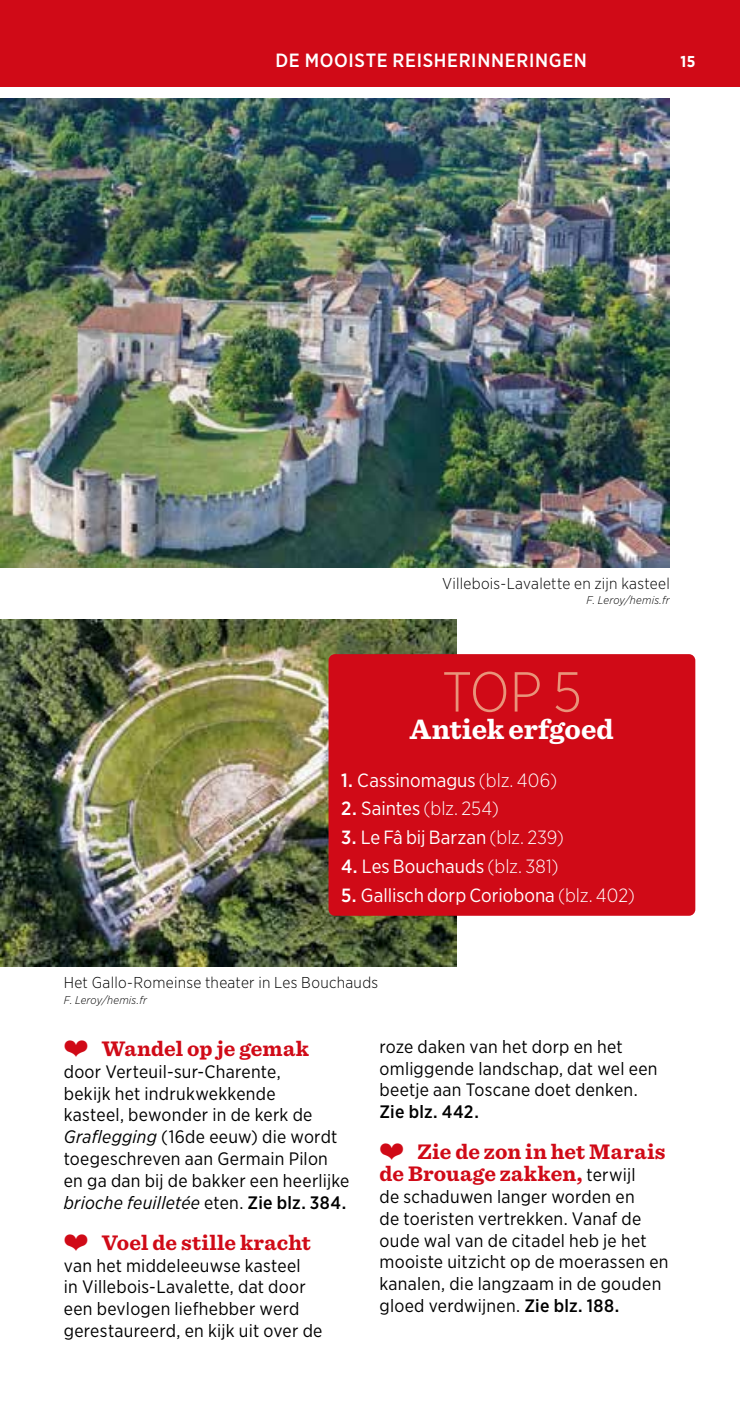
<style>
.page{position:relative;width:740px;height:1404px;background:#fff}
.page>*{position:absolute;margin:0;border:0;box-sizing:border-box;transform-origin:0 0}
.t1{font:300 56.25px "Gotham Narrow";color:#e9947a}
.t2{font:700 29.25px "Sentinel";color:#fff}
.t3{font:700 22.05px/21.8px "Sentinel";letter-spacing:.005em;color:#d00a17}
.t4{font:19.12px "Gotham Narrow";color:#fff}
.t5{font:500 19.12px "Gotham Narrow";letter-spacing:.035em;color:#fff}
.t6{font:300 19.12px "Gotham Narrow";letter-spacing:.005em;color:#fff}
.t7{font:18px/21.8px "Gotham Narrow";letter-spacing:.015em;color:#000}
.t8{font:500 18px "Gotham Narrow";letter-spacing:.01em;color:#000}
.t9{font:300 15.75px "Gotham Narrow";letter-spacing:.02em;color:#000}
.t10{font:700 15.75px "Gotham Narrow";color:#fff}
.t11{font:italic 300 11.25px "Gotham Narrow";letter-spacing:.02em;color:#000}
.s1{font-weight:500}
.s2{font-weight:300}
.s3{font-weight:400}
.s4{font-family:"Michelin";font-weight:400;font-size:27px}
.s5{font-style:italic}
.s6{font-family:"Gotham Narrow";font-weight:400;font-size:18px;color:#000}
</style>
<div class="page">
<img style="left:0;top:619px;width:456px;height:347px">
<img style="left:0;top:99px;width:670px;height:469px">
<div style="left:328px;top:654px;width:367px;height:261px;background:#d00a17;border-radius:6px"></div>
<div style="left:0;top:0;width:740px;height:86px;background:#d00a17"></div>
<p class="t5" style="left:275px;top:48px;width:313px">DE MOOISTE REISHERINNERINGEN</p>
<p class="t10" style="left:680px;top:51px;width:16px">15</p>
<p class="t9" style="left:442px;top:573px;width:229px">Villebois-Lavalette en zijn kasteel</p>
<p class="t11" style="left:586px;top:593px;width:85px">F. Leroy/hemis.fr</p>
<h1 class="t1" style="left:442px;top:657px;width:142px">TOP 5</h1>
<h2 class="t2" style="left:410px;top:706px;width:205px">Antiek erfgoed</h2>
<p class="t4" style="left:341px;top:768px;width:218px"><span class="s1">1.</span> Cassinomagus <span class="s2">(blz. 406)</span></p>
<p class="t6" style="left:341px;top:797px;width:159px"><span class="s1">2.</span> <span class="s3">Saintes</span> (blz. 254)</p>
<p class="t4" style="left:341px;top:825px;width:224px"><span class="s1">3.</span> Le Fâ bij Barzan <span class="s2">(blz. 239)</span></p>
<p class="t4" style="left:341px;top:854px;width:219px"><span class="s1">4.</span> Les Bouchauds <span class="s2">(blz. 381)</span></p>
<p class="t4" style="left:341px;top:883px;width:295px"><span class="s1">5.</span> Gallisch dorp Coriobona <span class="s2">(blz. 402)</span></p>
<p class="t9" style="left:64px;top:972px;width:316px">Het Gallo-Romeinse theater in Les Bouchauds</p>
<p class="t11" style="left:64px;top:992px;width:85px">F. Leroy/hemis.fr</p>
<p class="t3" style="left:64px;top:1036px;width:247px"><span class="s4">Þ</span> Wandel op je gemak</p>
<p class="t7" style="left:64px;top:1060px;width:287px">door Verteuil-sur-Charente,<br>bekijk het indrukwekkende<br>kasteel, bewonder in de kerk de<br><span class="s5">Graflegging</span> (16de eeuw) die wordt toegeschreven aan Germain Pilon en ga dan bij de bakker een heerlijke <span class="s5">brioche feuilletée</span> eten. <span class="s1">Zie blz. 384.</span></p>
<p class="t3" style="left:64px;top:1230px;width:249px"><span class="s4">Þ</span> Voel de stille kracht</p>
<p class="t7" style="left:64px;top:1253px;width:260px">van het middeleeuwse kasteel<br>in Villebois-Lavalette, dat door een bevlogen liefhebber werd gerestaureerd, en kijk uit over de</p>
<p class="t7" style="left:379px;top:1034px;width:280px">roze daken van het dorp en het omliggende landschap, dat wel een beetje aan Toscane doet denken.</p>
<p class="t8" style="left:379px;top:1100px;width:101px">Zie blz. 442.</p>
<p class="t3" style="left:379px;top:1139px;width:287px"><span class="s4">Þ</span> Zie de zon in het Marais de Brouage zakken, <span class="s6">terwijl</span></p>
<p class="t7" style="left:379px;top:1185px;width:290px">de schaduwen langer worden en<br>de toeristen vertrekken. Vanaf de oude wal van de citadel heb je het mooiste uitzicht op de moerassen en kanalen, die langzaam in de gouden gloed verdwijnen. <span class="s1">Zie blz. 188.</span></p>
</div>
